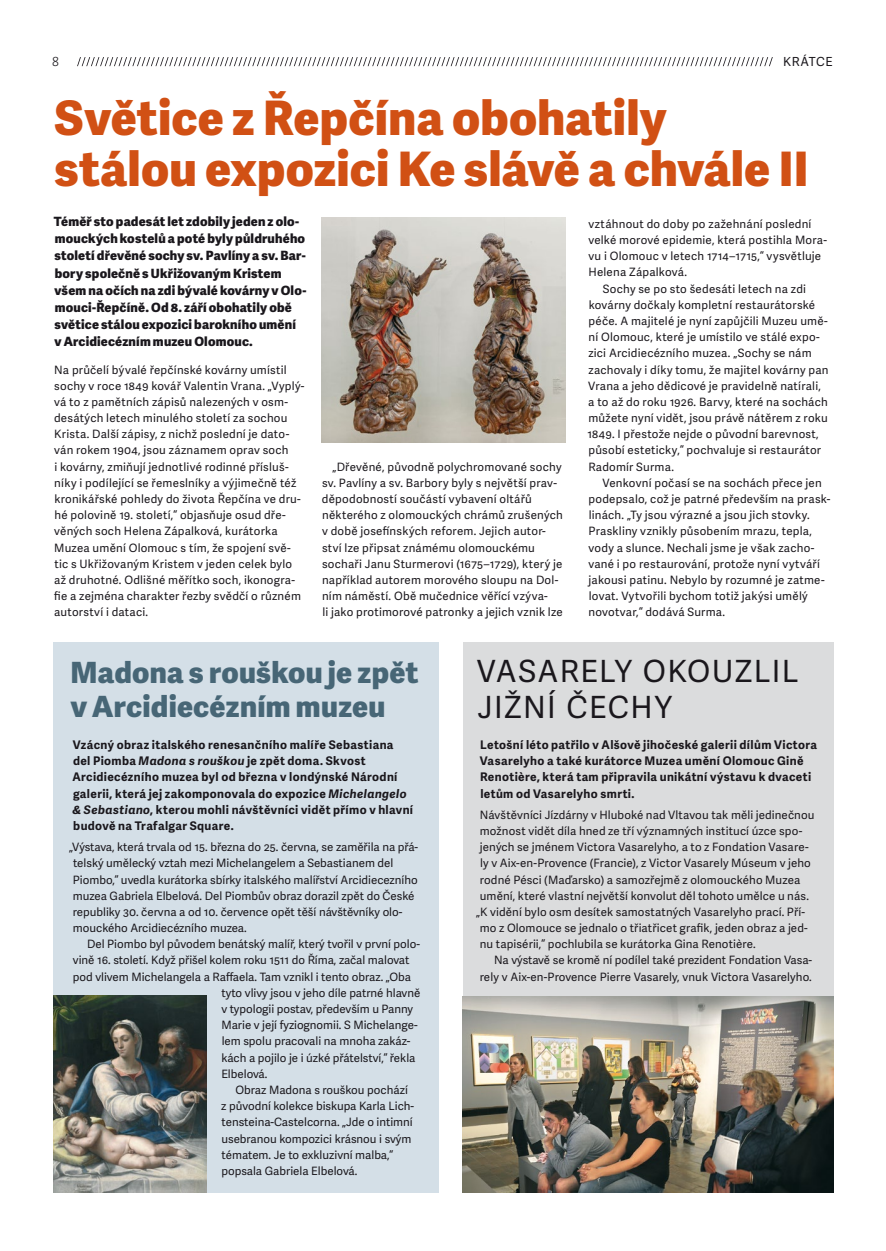
<style>
.page{position:relative;width:886px;height:1251px;background:#fff}
.page>*{position:absolute;margin:0;border:0;box-sizing:border-box;transform-origin:0 0}
.t1{font:800 47.5px/51.2px "Adelle Sans";letter-spacing:.005em;color:#d15014}
.t2{font:30.62px/35.2px "Adelle Sans";letter-spacing:.04em;color:#1a171c}
.t3{font:800 29.25px/33.6px "Adelle Sans";letter-spacing:.01em;color:#476676}
.t4{font:800 12.75px/17.1px "Adelle Sans";letter-spacing:.015em;color:#1a171c}
.t5{font:12.5px "Adelle Sans";letter-spacing:.055em;color:#1a171c}
.t6{font:300 12.5px "Adelle Sans";color:#1a171c}
.t7{font:700 11.88px/16.1px "Adelle Sans";letter-spacing:.03em;color:#1a171c}
.t8{font:11.5px/16.1px "Adelle Sans";letter-spacing:.015em;color:#1a171c}
.t9{font:11.5px "Adelle Sans";letter-spacing:-.01em;color:#1a171c}
.s1{font-style:italic}
</style>
<div class="page">
<svg style="left:77px;top:57px;width:696px;height:9px"></svg>
<div style="left:463px;top:642px;width:370px;height:550px;background:#dbdcdd"></div>
<div style="left:54px;top:642px;width:385px;height:550px;background:#d4dfe7"></div>
<img style="left:322px;top:217px;width:244px;height:226px">
<img style="left:54px;top:995px;width:153px;height:197px">
<img style="left:463px;top:996px;width:370px;height:196px">
<p class="t5" style="left:783px;top:53px;width:51px">KRÁTCE</p>
<h1 class="t1" style="left:55px;top:90px;width:755px">Světice z Řepčína obohatily stálou expozici Ke slávě a chvále II</h1>
<p class="t6" style="left:52px;top:53px;width:9px">8</p>
<p class="t4" style="left:54px;top:212px;width:254px">Téměř sto padesát let zdobily jeden z olo&shy;mouckých kostelů a poté byly půldruhého století dřevěné sochy sv. Pavlíny a sv. Bar&shy;bory společně s Ukřižovaným Kristem všem na očích na zdi bývalé kovárny v Olo&shy;mouci-Řepčíně. Od 8. září obohatily obě světice stálou expozici barokního umění<br>v Arcidiecézním muzeu Olomouc.</p>
<p class="t8" style="left:54px;top:361px;width:252px">Na průčelí bývalé řepčínské kovárny umístil sochy v roce 1849 kovář Valentin Vrana. „Vyplý&shy;vá to z pamětních zápisů nalezených v osm&shy;desátých letech minulého století za sochou Krista. Další zápisy, z nichž poslední je dato&shy;ván rokem 1904, jsou záznamem oprav soch<br>i kovárny, zmiňují jednotlivé rodinné přísluš&shy;níky i podílející se řemeslníky a výjimečně též kronikářské pohledy do života Řepčína ve dru&shy;hé polovině 19. století,“ objasňuje osud dře&shy;věných soch Helena Zápalková, kurátorka Muzea umění Olomouc s tím, že spojení svě&shy;tic s Ukřižovaným Kristem v jeden celek bylo až druhotné. Odlišné měřítko soch, ikonogra&shy;fie a zejména charakter řezby svědčí o různém autorství i dataci.</p>
<p class="t8" style="left:322px;top:458px;width:242px;text-indent:11px">„Dřevěné, původně polychromované sochy sv. Pavlíny a sv. Barbory byly s největší prav&shy;děpodobností součástí vybavení oltářů některého z olomouckých chrámů zrušených v době josefínských reforem. Jejich autor&shy;ství lze připsat známému olomouckému sochaři Janu Sturmerovi (1675–1729), který je například autorem morového sloupu na Dol&shy;ním náměstí. Obě mučednice věřící vzýva-<br>li jako protimorové patronky a jejich vznik lze</p>
<p class="t8" style="left:588px;top:215px;width:224px">vztáhnout do doby po zažehnání poslední</p>
<p class="t8" style="left:588px;top:232px;width:240px">velké morové epidemie, která postihla Mora-</p>
<p class="t8" style="left:588px;top:248px;width:234px">vu i Olomouc v letech 1714–1715,“ vysvětluje</p>
<p class="t8" style="left:588px;top:264px;width:100px">Helena Zápalková.</p>
<p class="t8" style="left:603px;top:280px;width:205px">Sochy se po sto šedesáti letech na zdi</p>
<p class="t8" style="left:589px;top:296px;width:228px">kovárny dočkaly kompletní restaurátorské</p>
<p class="t8" style="left:588px;top:312px;width:241px">péče. A majitelé je nyní zapůjčili Muzeu umě-</p>
<p class="t8" style="left:588px;top:329px;width:233px">ní Olomouc, které je umístilo ve stálé expo-</p>
<p class="t8" style="left:588px;top:345px;width:225px">zici Arcidiecézního muzea. „Sochy se nám</p>
<p class="t8" style="left:588px;top:361px;width:242px">zachovaly i díky tomu, že majitel kovárny pan</p>
<p class="t8" style="left:588px;top:377px;width:234px">Vrana a jeho dědicové je pravidelně natírali,</p>
<p class="t8" style="left:588px;top:393px;width:241px">a to až do roku 1926. Barvy, které na sochách</p>
<p class="t8" style="left:588px;top:410px;width:241px">můžete nyní vidět, jsou právě nátěrem z roku</p>
<p class="t8" style="left:587px;top:426px;width:233px">1849. I přestože nejde o původní barevnost,</p>
<p class="t8" style="left:588px;top:442px;width:234px">působí esteticky,“ pochvaluje si restaurátor</p>
<p class="t8" style="left:588px;top:458px;width:87px">Radomír Surma.</p>
<p class="t8" style="left:602px;top:474px;width:221px">Venkovní počasí se na sochách přece jen</p>
<p class="t8" style="left:588px;top:490px;width:243px">podepsalo, což je patrné především na prask-</p>
<p class="t8" style="left:589px;top:507px;width:222px">linách. „Ty jsou výrazné a jsou jich stovky.</p>
<p class="t8" style="left:588px;top:523px;width:225px">Praskliny vznikly působením mrazu, tepla,</p>
<p class="t8" style="left:588px;top:539px;width:227px">vody a slunce. Nechali jsme je však zacho-</p>
<p class="t8" style="left:588px;top:555px;width:233px">vané i po restaurování, protože nyní vytváří</p>
<p class="t8" style="left:589px;top:571px;width:238px">jakousi patinu. Nebylo by rozumné je zatme-</p>
<p class="t8" style="left:589px;top:588px;width:220px">lovat. Vytvořili bychom totiž jakýsi umělý</p>
<p class="t8" style="left:588px;top:604px;width:138px">novotvar,“ dodává Surma.</p>
<h3 class="t3" style="left:70px;top:654px;width:350px">Madona s rouškou je zpět v Arcidiecézním muzeu</h3>
<h2 class="t2" style="left:477px;top:653px;width:323px">VASARELY OKOUZLIL<br>JIŽNÍ ČECHY</h2>
<p class="t7" style="left:480px;top:736px;width:339px">Letošní léto patřilo v Alšově jihočeské galerii dílům Victora Vasarelyho a také kurátorce Muzea umění Olomouc Gině Renotière, která tam připravila unikátní výstavu k dvaceti letům od Vasarelyho smrti.</p>
<p class="t8" style="left:480px;top:806px;width:336px">Návštěvníci Jízdárny v Hluboké nad Vltavou tak měli jedinečnou</p>
<p class="t8" style="left:480px;top:822px;width:324px">možnost vidět díla hned ze tří významných institucí úzce spo-</p>
<p class="t8" style="left:480px;top:839px;width:330px">jených se jménem Victora Vasarelyho, a to z Fondation Vasare-</p>
<p class="t8" style="left:480px;top:855px;width:332px">ly v Aix-en-Provence (Francie), z Victor Vasarely Múseum v jeho</p>
<p class="t8" style="left:480px;top:871px;width:322px">rodné Pésci (Maďarsko) a samozřejmě z olomouckého Muzea</p>
<p class="t8" style="left:480px;top:887px;width:331px">umění, které vlastní největší konvolut děl tohoto umělce u nás.</p>
<p class="t8" style="left:476px;top:903px;width:330px">„K vidění bylo osm desítek samostatných Vasarelyho prací. Pří-</p>
<p class="t8" style="left:480px;top:919px;width:330px">mo z Olomouce se jednalo o třiatřicet grafik, jeden obraz a jed-</p>
<p class="t8" style="left:480px;top:936px;width:277px">nu tapisérii,“ pochlubila se kurátorka Gina Renotière.</p>
<p class="t8" style="left:494px;top:952px;width:319px">Na výstavě se kromě ní podílel také prezident Fondation Vasa-</p>
<p class="t8" style="left:480px;top:968px;width:333px">rely v Aix-en-Provence Pierre Vasarely, vnuk Victora Vasarelyho.</p>
<p class="t7" style="left:72px;top:736px;width:342px">Vzácný obraz italského renesančního malíře Sebastiana del Piomba <span class="s1">Madona s rouškou</span> je zpět doma. Skvost Arcidiecézního muzea byl od března v londýnské Národní galerii, která jej zakomponovala do expozice <span class="s1">Michelangelo &amp; Sebastiano</span>, kterou mohli návštěvníci vidět přímo v hlavní budově na Trafalgar Square.</p>
<p class="t8" style="left:73px;top:839px;width:347px;text-indent:-4px">„Výstava, která trvala od 15. března do 25. června, se zaměřila na přá&shy;telský umělecký vztah mezi Michelangelem a Sebastianem del Piombo,“ uvedla kurátorka sbírky italského malířství Arcidiecezního muzea Gabriela Elbelová. Del Piombův obraz dorazil zpět do České republiky 30. června a od 10. července opět těší návštěvníky olo&shy;mouckého Arcidiecézního muzea.</p>
<p class="t8" style="left:87px;top:936px;width:334px">Del Piombo byl původem benátský malíř, který tvořil v první polo-</p>
<p class="t8" style="left:73px;top:952px;width:338px">vině 16. století. Když přišel kolem roku 1511 do Říma, začal malovat</p>
<p class="t8" style="left:73px;top:968px;width:340px">pod vlivem Michelangela a Raffaela. Tam vznikl i tento obraz. „Oba</p>
<p class="t8" style="left:222px;top:984px;width:200px">tyto vlivy jsou v jeho díle patrné hlavně</p>
<p class="t8" style="left:221px;top:1000px;width:193px">v typologii postav, především u Panny</p>
<p class="t8" style="left:221px;top:1017px;width:198px">Marie v její fyziognomii. S Michelange-</p>
<p class="t8" style="left:222px;top:1033px;width:190px">lem spolu pracovali na mnoha zakáz-</p>
<p class="t9" style="left:221px;top:1049px;width:195px">kách a pojilo je i úzké přátelství,“ řekla</p>
<p class="t8" style="left:221px;top:1065px;width:48px">Elbelová.</p>
<p class="t8" style="left:236px;top:1081px;width:174px">Obraz Madona s rouškou pochází</p>
<p class="t8" style="left:221px;top:1097px;width:194px">z původní kolekce biskupa Karla Lich-</p>
<p class="t8" style="left:222px;top:1114px;width:193px">tensteina-Castelcorna. „Jde o intimní</p>
<p class="t8" style="left:221px;top:1130px;width:192px">usebranou kompozici krásnou i svým</p>
<p class="t8" style="left:222px;top:1146px;width:173px">tématem. Je to exkluzivní malba,“</p>
<p class="t8" style="left:221px;top:1162px;width:137px">popsala Gabriela Elbelová.</p>
</div>
